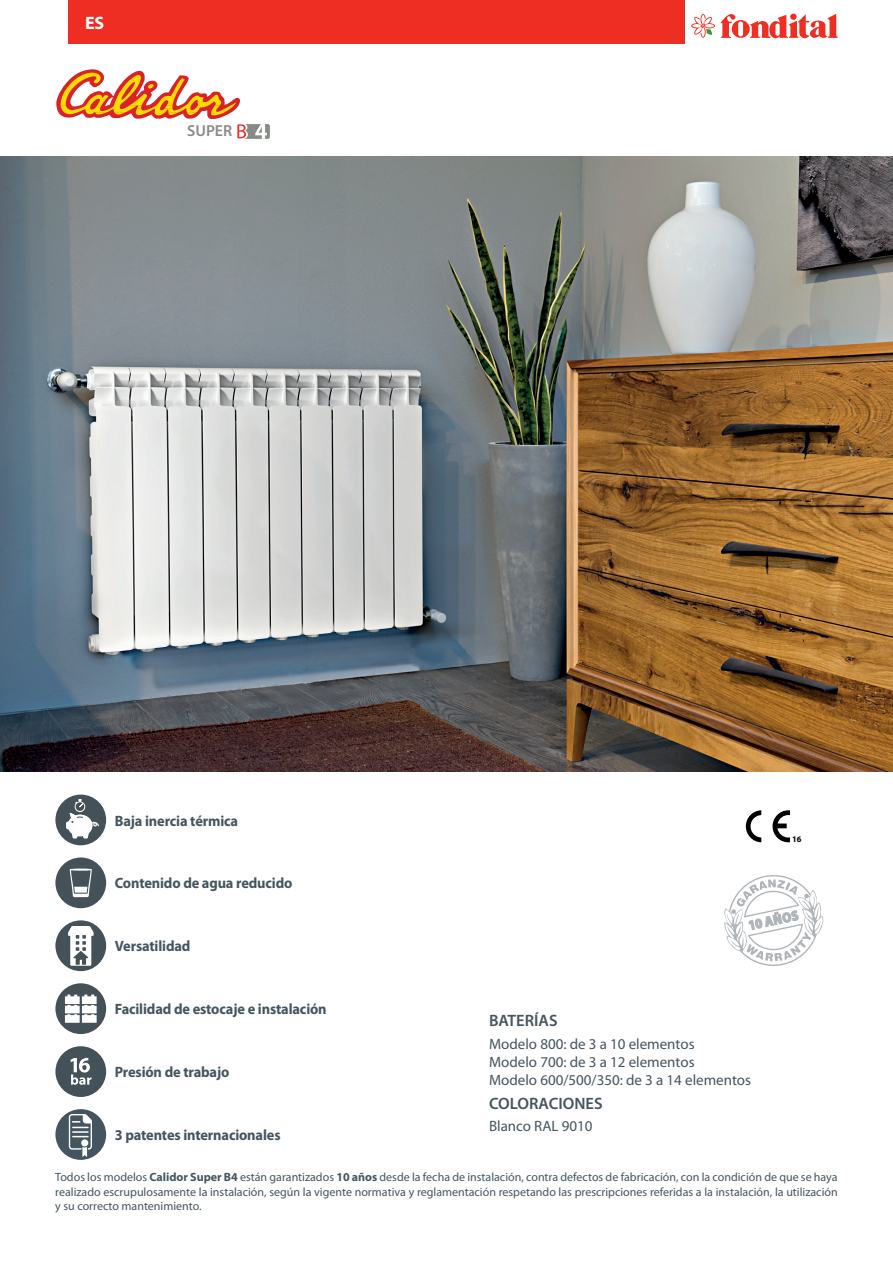
<style>
.page{position:relative;width:893px;height:1263px;background:#fff}
.page>*{position:absolute;margin:0;border:0;box-sizing:border-box;transform-origin:0 0}
.t1{font:700 18px "Myriad Pro";color:#fff}
.t2{font:600 16.5px "Myriad Pro";color:#45555f}
.t3{font:600 15.9px "Myriad Pro";color:#878b85}
.t4{font:700 15px "Myriad Pro";letter-spacing:-.01em;color:#45555f;scale:.96 1}
.t5{font:15px/18px "Myriad Pro";color:#45555f}
.t6{font:12px/14.4px "Myriad Pro";color:#45555f;text-align:justify}
.t7{font:700 8.4px "Myriad Pro";color:#000}
.s1{font-weight:700}
</style>
<div class="page">
<svg style="left:691px;top:14px;width:147px;height:24px"></svg>
<div style="left:68px;top:0;width:617px;height:44px;background:#ee2e22"></div>
<svg style="left:56px;top:69px;width:214px;height:70px"></svg>
<img style="left:0;top:156px;width:893px;height:615px">
<svg style="left:55px;top:794px;width:51px;height:51px"></svg>
<div style="left:55px;top:857px;width:51px;height:51px;background:#455158;border-radius:50%"></div>
<svg style="left:70px;top:868px;width:22px;height:29px"></svg>
<svg style="left:55px;top:920px;width:51px;height:51px"></svg>
<div style="left:55px;top:983px;width:51px;height:51px;background:#455158;border-radius:50%"></div>
<svg style="left:65px;top:994px;width:32px;height:29px"></svg>
<div style="left:55px;top:1046px;width:51px;height:51px;background:#455158;border-radius:50%"></div>
<svg style="left:70px;top:1058px;width:21px;height:27px"></svg>
<div style="left:55px;top:1109px;width:51px;height:51px;background:#45555f;border-radius:50%"></div>
<svg style="left:69px;top:1114px;width:23px;height:43px"></svg>
<svg style="left:746px;top:810px;width:15px;height:32px"></svg>
<svg style="left:772px;top:810px;width:18px;height:32px"></svg>
<svg style="left:724px;top:875px;width:100px;height:91px"></svg>
<h1 class="t1" style="left:85px;top:11px;width:21px">ES</h1>
<h3 class="t3" style="left:187px;top:121px;width:47px">SUPER</h3>
<p class="t4" style="left:115px;top:811px;width:130px">Baja inercia térmica</p>
<p class="t4" style="left:115px;top:874px;width:187px">Contenido de agua reducido</p>
<p class="t4" style="left:115px;top:936px;width:80px">Versatilidad</p>
<p class="t4" style="left:115px;top:999px;width:222px">Facilidad de estocaje e instalación</p>
<p class="t4" style="left:115px;top:1062px;width:121px">Presión de trabajo</p>
<p class="t4" style="left:115px;top:1125px;width:174px">3 patentes internacionales</p>
<p class="t7" style="left:792px;top:834px;width:11px">16</p>
<h2 class="t2" style="left:489px;top:1010px;width:70px">BATERÍAS</h2>
<p class="t5" style="left:489px;top:1034px;width:264px">Modelo 800: de 3 a 10 elementos<br>Modelo 700: de 3 a 12 elementos<br>Modelo 600/500/350: de 3 a 14 elementos</p>
<h2 class="t2" style="left:489px;top:1093px;width:115px">COLORACIONES</h2>
<p class="t5" style="left:489px;top:1117px;width:105px">Blanco RAL 9010</p>
<p class="t6" style="left:55px;top:1170px;width:784px">Todos los modelos <span class="s1">Calidor Super B4</span> están garantizados <span class="s1">10 años</span> desde la fecha de instalación, contra defectos de fabricación, con la condición de que se haya realizado escrupulosamente la instalación, según la vigente normativa y reglamentación respetando las prescripciones referidas a la instalación, la utilización y su correcto mantenimiento.</p>
</div>
